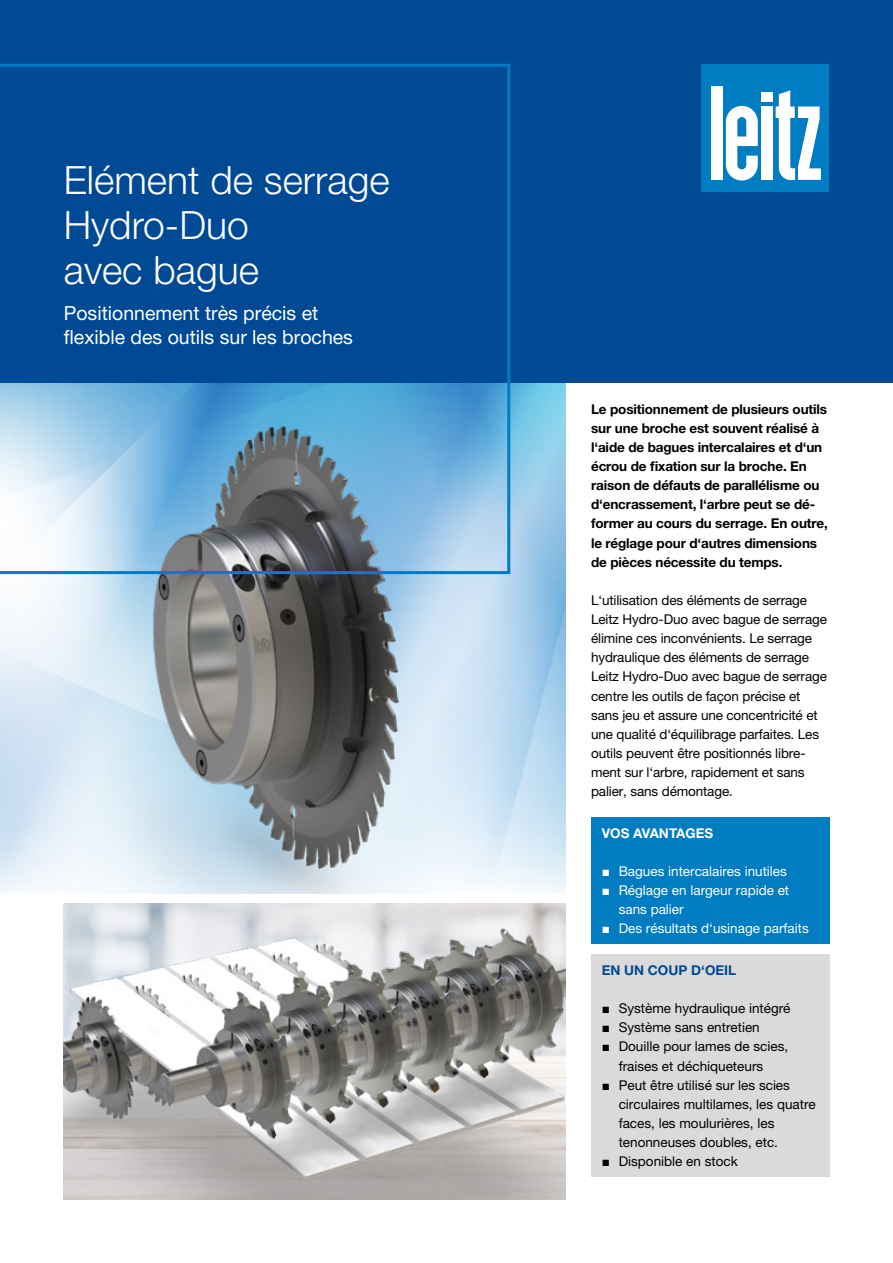
<style>
.page{position:relative;width:893px;height:1263px;background:#fff}
.page>*{position:absolute;margin:0;border:0;box-sizing:border-box;transform-origin:0 0}
.t1{font:300 39px/45px "Helvetica Neue LT Pro";color:#fff}
.t2{font:19.5px/24px "Helvetica Neue LT Pro";color:#fff}
.t3{font:13.5px/19.2px "Helvetica Neue LT Pro";letter-spacing:-.01em;color:#000}
.t4{font:700 13.5px/19.2px "Helvetica Neue LT Pro";letter-spacing:-.01em;color:#000}
.t5{font:13.5px/19.2px "Helvetica Neue LT Pro";color:#fff}
.t6{font:700 13.5px "Helvetica Neue LT Pro";color:#004994}
.t7{font:700 13.5px "Helvetica Neue LT Pro";color:#fff}
.s1{font-family:"Arial"}
</style>
<div class="page">
<img style="left:64px;top:904px;width:502px;height:295px">
<img style="left:4px;top:387px;width:562px;height:506px">
<div style="left:0;top:0;width:893px;height:383px;background:#004994"></div>
<svg style="left:0;top:64px;width:510px;height:510px"></svg>
<div style="left:702px;top:64px;width:127px;height:127px;background:#007cc2"></div>
<div style="left:761px;top:92px;width:11px;height:9px;background:#fff"></div>
<div style="left:761px;top:107px;width:11px;height:73px;background:#fff"></div>
<div style="left:711px;top:86px;width:12px;height:94px;background:#fff"></div>
<svg style="left:726px;top:106px;width:32px;height:74px"></svg>
<svg style="left:776px;top:90px;width:45px;height:90px"></svg>
<div style="left:591px;top:817px;width:238px;height:127px;background:#007cc2"></div>
<div style="left:591px;top:954px;width:238px;height:223px;background:#dadada"></div>
<h1 class="t1" style="left:64px;top:156px;width:327px">Elément de serrage<br>Hydro-Duo<br>avec bague</h1>
<h2 class="t2" style="left:64px;top:301px;width:291px">Positionnement très précis et flexible des outils sur les broches</h2>
<p class="t4" style="left:591px;top:399px;width:238px">Le positionnement de plusieurs outils sur une broche est souvent réalisé à l‘aide de bagues intercalaires et d‘un écrou de fixation sur la broche. En raison de défauts de parallélisme ou d‘encrassement, l‘arbre peut se dé&shy;former au cours du serrage. En outre, le réglage pour d‘autres dimensions de pièces nécessite du temps.</p>
<p class="t3" style="left:591px;top:590px;width:237px">L‘utilisation des éléments de serrage Leitz Hydro-Duo avec bague de serrage élimine ces inconvénients. Le serrage hydraulique des éléments de serrage Leitz Hydro-Duo avec bague de serrage centre les outils de façon précise et sans jeu et assure une concentricité et une qualité d‘équilibrage parfaites. Les outils peuvent être positionnés libre&shy;ment sur l‘arbre, rapidement et sans palier, sans démontage.</p>
<p class="t7" style="left:602px;top:824px;width:113px">VOS AVANTAGES</p>
<p class="t5" style="left:602px;top:861px;width:187px"><span class="s1">■</span> Bagues intercalaires inutiles</p>
<p class="t5" style="left:619px;top:880px;width:172px;text-indent:-17px"><span class="s1">■</span> Réglage en largeur rapide et sans palier</p>
<p class="t5" style="left:602px;top:919px;width:209px"><span class="s1">■</span> Des résultats d‘usinage parfaits</p>
<p class="t6" style="left:602px;top:962px;width:136px">EN UN COUP D‘OEIL</p>
<p class="t3" style="left:602px;top:998px;width:190px"><span class="s1">■</span> Système hydraulique intégré</p>
<p class="t3" style="left:602px;top:1018px;width:160px"><span class="s1">■</span> Système sans entretien</p>
<p class="t3" style="left:602px;top:1037px;width:188px;text-align:center"><span class="s1">■</span> Douille pour lames de scies, fraises et déchiqueteurs</p>
<p class="t3" style="left:619px;top:1075px;width:199px;text-indent:-17px"><span class="s1">■</span> Peut être utilisé sur les scies circulaires multilames, les quatre faces, les moulurières, les tenonneuses doubles, etc.</p>
<p class="t3" style="left:602px;top:1151px;width:138px"><span class="s1">■</span> Disponible en stock</p>
</div>
